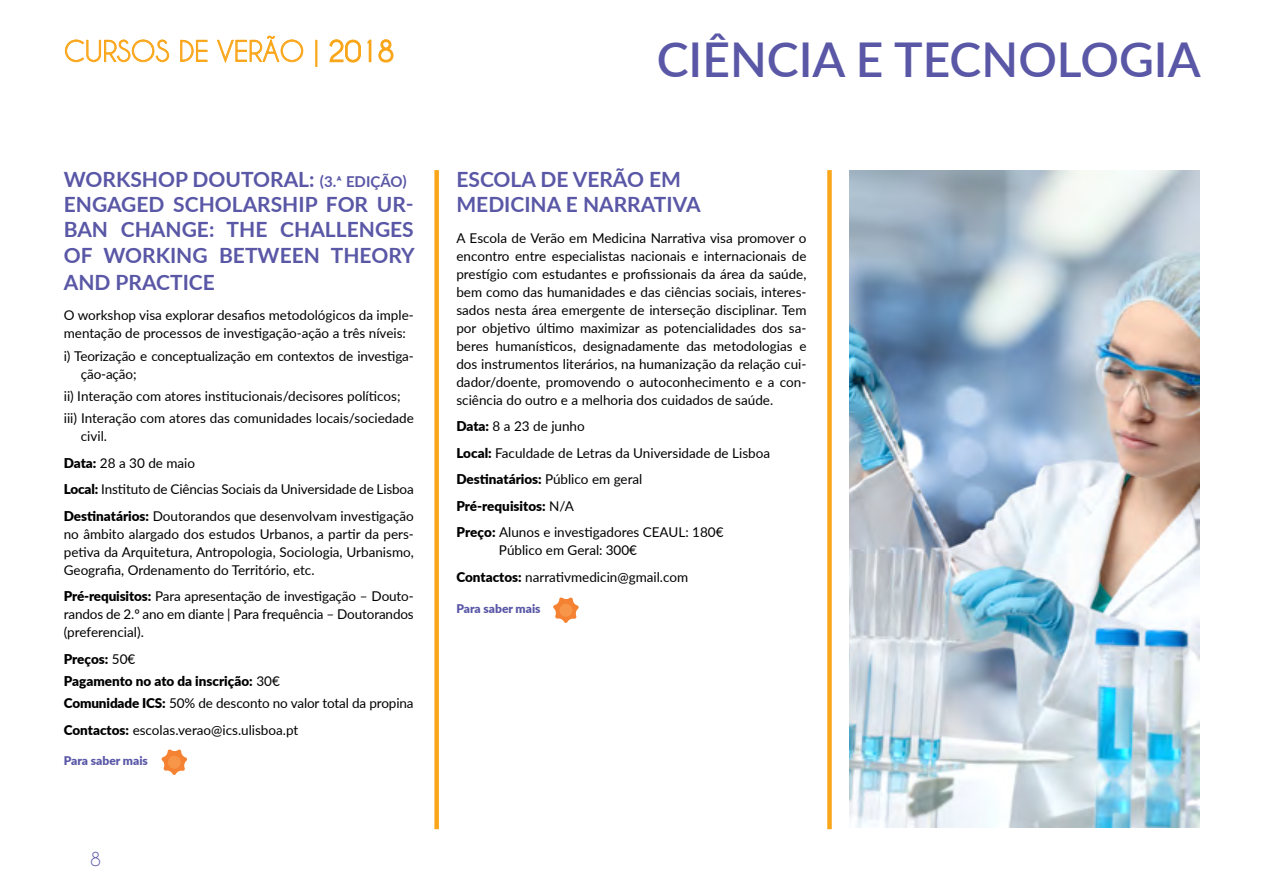
<style>
.page{position:relative;width:1263px;height:893px;background:#fff}
.page>*{position:absolute;margin:0;border:0;box-sizing:border-box;transform-origin:0 0}
.t1{font:600 48px "Lato";color:#5957a6}
.t2{font:27px "Caviar Dreams";color:#faa61a}
.t3{font:700 21px/25.2px "Lato";color:#5957a6}
.t4{font:18px "Caviar Dreams";color:#5957a6}
.t5{font:13.5px/18px "Lato";color:#000}
.t6{font:900 13.5px/22.2px "Lato";color:#000}
.t7{font:900 12px "Lato";color:#5957a6}
.s1{font-size:15px}
.s2{font-weight:900}
.s3{font-weight:400}
</style>
<div class="page">
<div style="left:827px;top:170px;width:5px;height:659px;background:#faa61a"></div>
<div style="left:434px;top:170px;width:5px;height:659px;background:#faa61a"></div>
<svg style="left:65px;top:39px;width:104px;height:24px"></svg>
<svg style="left:180px;top:40px;width:28px;height:22px"></svg>
<svg style="left:217px;top:35px;width:87px;height:29px"></svg>
<div style="left:315px;top:40px;width:2px;height:27px;border:1px solid #faa61a"></div>
<svg style="left:329px;top:39px;width:43px;height:24px"></svg>
<svg style="left:378px;top:39px;width:16px;height:24px"></svg>
<svg style="left:161px;top:749px;width:27px;height:26px"></svg>
<div style="left:168px;top:756px;width:13px;height:13px;background:#f79548;border-radius:50%"></div>
<svg style="left:553px;top:597px;width:26px;height:26px"></svg>
<div style="left:559px;top:604px;width:13px;height:13px;background:#f79548;border-radius:50%"></div>
<img style="left:849px;top:170px;width:350px;height:657px">
<h2 class="t2" style="left:64px;top:35px;width:332px">CURSOS DE VERÃO | 2018</h2>
<h3 class="t3" style="left:64px;top:166px;width:352px">WORKSHOP DOUTORAL: <span class="s1">(3.ª EDI ÇÃO)<br></span>ENGAGED SCHOLARSHIP FOR UR-<br>BAN CHANGE: THE CHALLENGES<br>OF WORKI NG BETWEE</h3>
<h3 class="t3" style="left:304px;top:241px;width:112px">N THEORY</h3>
<h3 class="t3" style="left:64px;top:268px;width:150px">AND PRACTICE</h3>
<p class="t5" style="left:64px;top:306px;width:352px">O workshop visa explorar desafios metodológicos da imple&shy;mentação de processos de investigação-ação a três níveis:</p>
<p class="t5" style="left:81px;top:346px;width:335px;text-indent:-17px">i) Teorização e conceptualização em contextos de investiga&shy;ção-ação;</p>
<p class="t5" style="left:64px;top:384px;width:352px;line-height:22.2px">ii) Interação com atores institucionais/decisores políticos; iii) Interação com atores das comunidades locais/sociedade</p>
<p class="t5" style="left:64px;top:422px;width:352px;line-height:26.5px;text-indent:17px">civil.<br><span class="s2">Data:</span> 28 a 30 de maio<br><span class="s2">Local:</span> Instituto de Ciências Sociais da Universidade de Lisboa <span class="s2">Destinatários:</span> Doutorandos que desenvolvam investigação</p>
<p class="t5" style="left:64px;top:524px;width:352px;text-align:justify">no âmbito alargado dos estudos Urbanos, a partir da pers&shy;petiva da Arquitetura, Antropologia, Sociologia, Urbanismo, Geografia, Ordenamento do Território, etc.</p>
<p class="t5" style="left:64px;top:587px;width:351px;text-align:justify"><span class="s2">Pré-requisitos:</span> Para apresentação de investigação – Douto&shy;randos de 2.º ano em diante | Para frequência – Doutorandos (preferencial).</p>
<p class="t6" style="left:64px;top:647px;width:351px">Preços: <span class="s3">50€<br></span>Pagamento no ato da inscrição: <span class="s3">30€<br></span>Comunidade ICS: <span class="s3">50% de desconto no valor total da propina</span></p>
<p class="t5" style="left:64px;top:720px;width:236px"><span class="s2">Contactos:</span> escolas.verao@ics.ulisboa.pt</p>
<p class="t7" style="left:64px;top:752px;width:86px">Para saber mais</p>
<h3 class="t4" style="left:90px;top:848px;width:12px">8</h3>
<h1 class="t1" style="left:657px;top:25px;width:545px">CIÊNCIA E TECNOLOGIA</h1>
<h3 class="t3" style="left:456px;top:166px;width:246px">ESCOLA DE VERÃO EM<br>ME DI CI NA E NARRATIVA</h3>
<p class="t5" style="left:456px;top:228px;width:352px;text-align:justify">A Escola de Verão em Medicina Narrativa visa promover o encontro entre especialistas nacionais e internacionais de prestígio com estudantes e profissionais da área da saúde, bem como das humanidades e das ciências sociais, interes&shy;sados nesta área emergente de interseção disciplinar. Tem por objetivo último maximizar as potencialidades dos sa&shy;beres humanísticos, designadamente das metodologias e dos instrumentos literários, na humanização da relação cui&shy;dador/doente, promovendo o autoconhecimento e a con&shy;sciência do outro e a melhoria dos cuidados de saúde.</p>
<p class="t5" style="left:456px;top:413px;width:315px;line-height:26.5px"><span class="s2">Data:</span> 8 a 23 de junho<br><span class="s2">Local:</span> Faculdade de Letras da Universidade de Lisboa <span class="s2">Destinatários:</span> Público em geral<br><span class="s2">Pré-requisitos:</span> N/A<br><span class="s2">Preço:</span> Alunos e investigadores CEAUL: 180€</p>
<p class="t5" style="left:456px;top:537px;width:233px;line-height:26.5px;text-indent:43px">Público em Geral: 300€<br><span class="s2">Contactos:</span> narrativmedicin@gmail.com</p>
<p class="t7" style="left:456px;top:599px;width:86px">Para saber mais</p>
</div>
